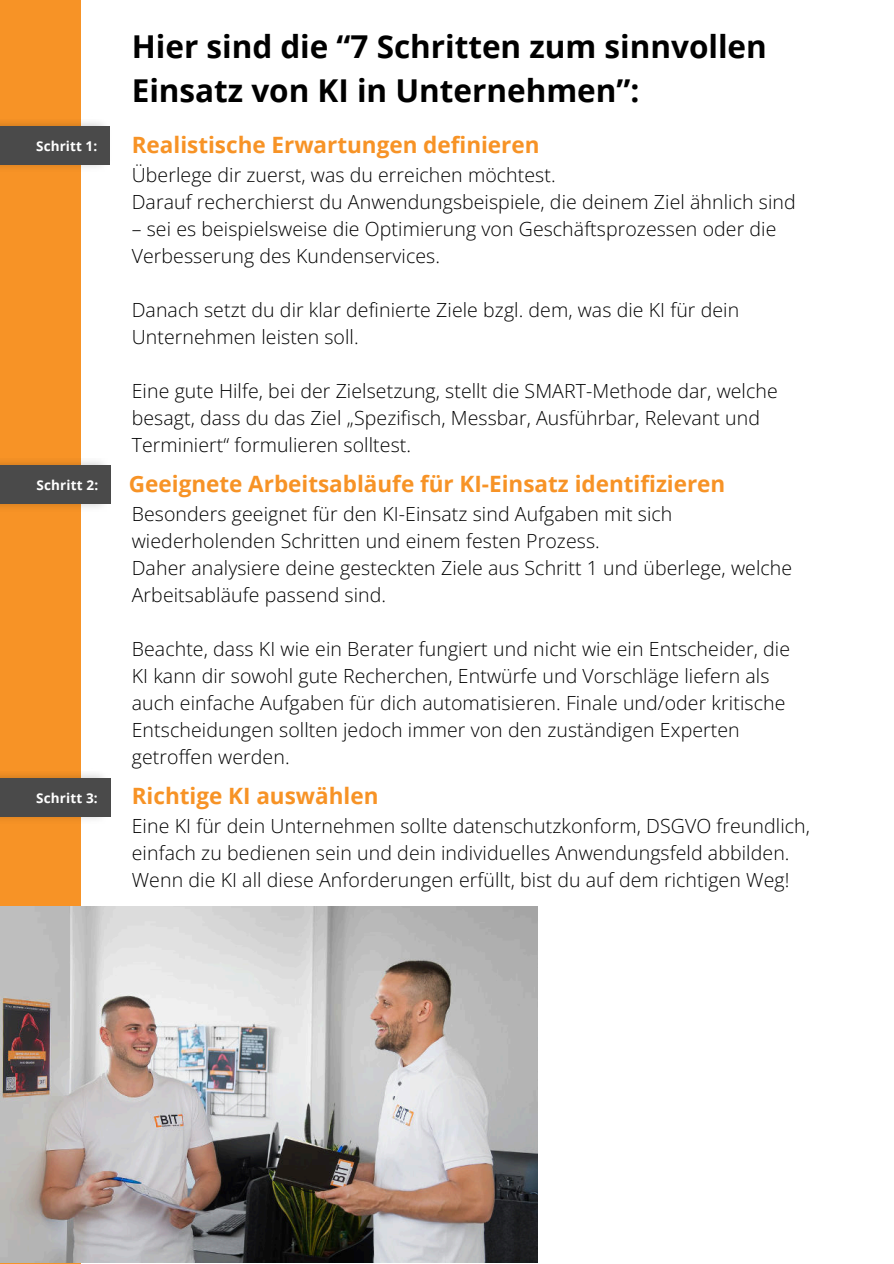
<style>
.page{position:relative;width:894px;height:1264px;background:#fff}
.page>*{position:absolute;margin:0;border:0;box-sizing:border-box;transform-origin:0 0}
.t1{font:700 31.5px/43.8px "Open Sans";color:#000}
.t2{font:700 22.5px "Open Sans";color:#f79326}
.t3{font:300 19.5px/27px "Open Sans";letter-spacing:.005em;color:#000}
.t4{font:700 13.5px "Open Sans";letter-spacing:.01em;color:#fff}
</style>
<div class="page">
<div style="left:0;top:0;width:81px;height:1263px;background:#f79326"></div>
<img style="left:0;top:774px;width:109px;height:45px">
<div style="left:0;top:778px;width:111px;height:38px;background:#4a4a4a"></div>
<img style="left:0;top:461px;width:111px;height:46px">
<div style="left:0;top:465px;width:111px;height:38px;background:#4a4a4a"></div>
<img style="left:0;top:906px;width:537px;height:356px">
<img style="left:0;top:122px;width:110px;height:45px">
<div style="left:0;top:127px;width:110px;height:38px;background:#4a4a4a"></div>
<h1 class="t1" style="left:132px;top:24px;width:636px">Hier sind die “7 Schritten zum sinnvollen<br>Einsatz von KI in Unternehmen”:</h1>
<p class="t4" style="left:36px;top:137px;width:63px">Schritt 1:</p>
<p class="t2" style="left:132px;top:129px;width:409px">Realistische Erwartungen definieren</p>
<p class="t3" style="left:132px;top:160px;width:665px">Überlege dir zuerst, was du erreichen möchtest.<br>Darauf recherchierst du Anwendungsbeispiele, die deinem Ziel ähnlich sind</p>
<p class="t3" style="left:132px;top:214px;width:646px">– sei es beispielsweise die Optimierung von Geschäftsprozessen oder die<br>Verbesserung des Kundenservices.</p>
<p class="t3" style="left:132px;top:295px;width:608px">Danach setzt du dir klar definierte Ziele bzgl. dem, was die KI für dein<br>Unternehmen leisten soll.</p>
<p class="t3" style="left:132px;top:376px;width:647px">Eine gute Hilfe, bei der Zielsetzung, stellt die SMART-Methode dar, welche besagt, dass du das Ziel „Spezifisch, Messbar, Ausführbar, Relevant und<br>Terminiert“ formulieren solltest.</p>
<p class="t4" style="left:36px;top:475px;width:63px">Schritt 2:</p>
<p class="t2" style="left:129px;top:468px;width:597px">Geeignete Arbeitsabläufe für KI-Einsatz identifizieren</p>
<p class="t3" style="left:132px;top:499px;width:661px">Besonders geeignet für den KI-Einsatz sind Aufgaben mit sich wiederholenden Schritten und einem festen Prozess.<br>Daher analysiere deine gesteckten Ziele aus Schritt 1 und überlege, welche Arbeitsabläufe passend sind.</p>
<p class="t3" style="left:132px;top:634px;width:659px">Beachte, dass KI wie ein Berater fungiert und nicht wie ein Entscheider, die KI kann dir sowohl gute Recherchen, Entwürfe und Vorschläge liefern als auch einfache Aufgaben für dich automatisieren. Finale und/oder kritische Entscheidungen sollten jedoch immer von den zuständigen Experten getroffen werden.</p>
<p class="t4" style="left:36px;top:788px;width:63px">Schritt 3:</p>
<p class="t2" style="left:132px;top:780px;width:248px">Richtige KI auswählen</p>
<p class="t3" style="left:132px;top:811px;width:679px">Eine KI für dein Unternehmen sollte datenschutzkonform, DSGVO freundlich, einfach zu bedienen sein und dein individuelles Anwendungsfeld abbilden.<br>Wenn die KI all diese Anforderungen erfüllt, bist du auf dem richtigen Weg!</p>
</div>
